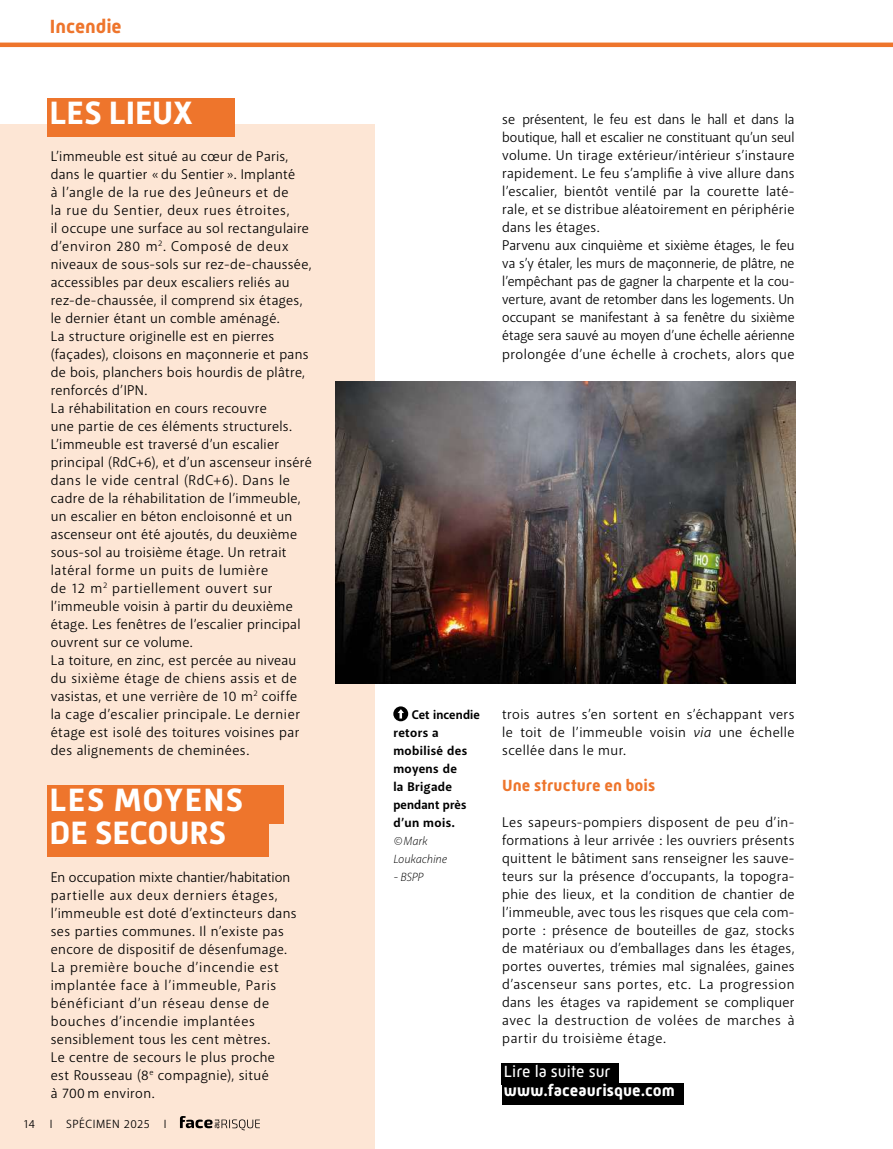
<style>
.page{position:relative;width:893px;height:1149px;background:#fff}
.page>*{position:absolute;margin:0;border:0;box-sizing:border-box;transform-origin:0 0}
.t1{font:700 33px/33px "Mic 32 New";color:#fff}
.t2{font:700 19.5px "Mic 32 New";color:#ee752c}
.t3{font:700 16.5px "Mic 32 New";letter-spacing:.005em;color:#fff}
.t4{font:700 16.5px "Mic 32 New";letter-spacing:.005em;color:#ee752c}
.t5{font:16.5px "Mic 32 New";letter-spacing:.005em;color:#fff}
.t6{font:14.25px/18px "Akagi Pro";letter-spacing:.025em;color:#000;text-align:justify}
.t7{font:14.25px/18px "Akagi Pro";letter-spacing:.005em;color:#000}
.t8{font:14.25px "Akagi Pro";color:#000}
.t9{font:700 12.75px/18px "Akagi Pro";letter-spacing:.03em;color:#000}
.t10{font:italic 300 12px/18px "Akagi Pro";letter-spacing:.005em;color:#000}
.t11{font:12px "Akagi Pro";letter-spacing:.04em;color:#000}
.s1{font-style:italic}
</style>
<div class="page">
<div style="left:0;top:124px;width:374px;height:1024px;background:#fde6d5"></div>
<img style="left:335px;top:381px;width:460px;height:302px">
<svg style="left:393px;top:706px;width:15px;height:15px"></svg>
<svg style="left:398px;top:709px;width:6px;height:9px"></svg>
<div style="left:47px;top:784px;width:237px;height:39px;background:#ee752c"></div>
<div style="left:47px;top:817px;width:222px;height:39px;background:#ee752c"></div>
<div style="left:47px;top:98px;width:188px;height:38px;background:#ee752c"></div>
<div style="left:502px;top:1062px;width:117px;height:22px;background:#000"></div>
<div style="left:502px;top:1082px;width:181px;height:22px;background:#000"></div>
<svg style="left:180px;top:1116px;width:80px;height:14px"></svg>
<hr style="left:0;top:43px;width:893px;height:4px;background:#ee752c">
<h2 class="t2" style="left:50px;top:15px;width:73px">Incendie</h2>
<h1 class="t1" style="left:50px;top:96px;width:145px">LES LIEUX</h1>
<p class="t6" style="left:51px;top:147px;width:263px;text-align:left">L’immeuble est situé au cœur de Paris, dans le quartier « du Sentier ». Implanté<br>à l’angle de la rue des Jeûneurs et de<br>la rue du Sentier, deux rues étroites,<br>il occupe une surface au sol rectangulaire d’environ 280 m<sup>2</sup>. Composé de deux niveaux de sous-sols sur rez-de-chaussée, accessibles par deux escaliers reliés au rez-de-chaussée, il comprend six étages, le dernier étant un comble aménagé.<br>La structure originelle est en pierres (façades), cloisons en maçonnerie et pans de bois, planchers bois hourdis de plâtre, renforcés d’IPN.<br>La réhabilitation en cours recouvre<br>une partie de ces éléments structurels.<br>L’immeuble est traversé d’un escalier principal (RdC+6), et d’un ascenseur inséré dans le vide central (RdC+6). Dans le cadre de la réhabilitation de l’immeuble, un escalier en béton encloisonné et un ascenseur ont été ajoutés, du deuxième sous-sol au troisième étage. Un retrait latéral forme un puits de lumière<br>de 12 m<sup>2</sup> partiellement ouvert sur l’immeuble voisin à partir du deuxième étage. Les fenêtres de l’escalier principal ouvrent sur ce volume.<br>La toiture, en zinc, est percée au niveau du sixième étage de chiens assis et de vasistas, et une verrière de 10 m<sup>2</sup> coiffe<br>la cage d’escalier principale. Le dernier étage est isolé des toitures voisines par des alignements de cheminées.</p>
<h1 class="t1" style="left:50px;top:783px;width:195px">LES MOYENS<br>DE SECOURS</h1>
<p class="t9" style="left:393px;top:706px;width:88px;text-indent:18px">Cet incendie retors a mobilisé des moyens de<br>la Brigade pendant près d’un mois.</p>
<p class="t10" style="left:393px;top:832px;width:55px">© Mark<br>Loukachine</p>
<p class="t8" style="left:51px;top:868px;width:241px">En occupation mixte chantier/habitation</p>
<p class="t10" style="left:393px;top:868px;width:32px">- BSPP</p>
<p class="t6" style="left:51px;top:886px;width:247px;text-align:left">partielle aux deux derniers étages, l’immeuble est doté d’extincteurs dans ses parties communes. Il n’existe pas encore de dispositif de désenfumage.<br>La première bouche d’incendie est implantée face à l’immeuble, Paris bénéficiant d’un réseau dense de bouches d’incendie implantées sensiblement tous les cent mètres.<br>Le centre de secours le plus proche est Rousseau (8<sup>e</sup> compagnie), situé<br>à 700 m environ.</p>
<p class="t11" style="left:23px;top:1115px;width:145px">14 I SPÉCIMEN 2025 I</p>
<p class="t7" style="left:502px;top:111px;width:294px">se présentent, le feu est dans le hall et dans la boutique, hall et escalier ne constituant qu’un seul volume. Un tirage extérieur/intérieur s’instaure rapidement. Le feu s’amplifie à vive allure dans l’escalier, bientôt ventilé par la courette laté&shy;rale, et se distribue aléatoirement en périphérie dans les étages.<br>Parvenu aux cinquième et sixième étages, le feu va s’y étaler, les murs de maçonnerie, de plâtre, ne l’empêchant pas de gagner la charpente et la cou&shy;verture, avant de retomber dans les logements. Un occupant se manifestant à sa fenêtre du sixième étage sera sauvé au moyen d’une échelle aérienne prolongée d’une échelle à crochets, alors que</p>
<p class="t6" style="left:502px;top:705px;width:294px">trois autres s’en sortent en s’échappant vers le toit de l’immeuble voisin <span class="s1">via</span> une échelle scellée dans le mur.</p>
<p class="t4" style="left:502px;top:775px;width:155px">Une structure en bois</p>
<p class="t6" style="left:502px;top:813px;width:294px">Les sapeurs-pompiers disposent de peu d’in&shy;formations à leur arrivée : les ouvriers présents quittent le bâtiment sans renseigner les sauve&shy;teurs sur la présence d’occupants, la topogra&shy;phie des lieux, et la condition de chantier de l’immeuble, avec tous les risques que cela com&shy;porte : présence de bouteilles de gaz, stocks de matériaux ou d’emballages dans les étages, portes ouvertes, trémies mal signalées, gaines d’ascenseur sans portes, etc. La progression dans les étages va rapidement se compliquer avec la destruction de volées de marches à partir du troisième étage.</p>
<p class="t5" style="left:504px;top:1061px;width:108px">Lire la suite sur</p>
<p class="t3" style="left:504px;top:1080px;width:173px">www.faceaurisque.com</p>
</div>
